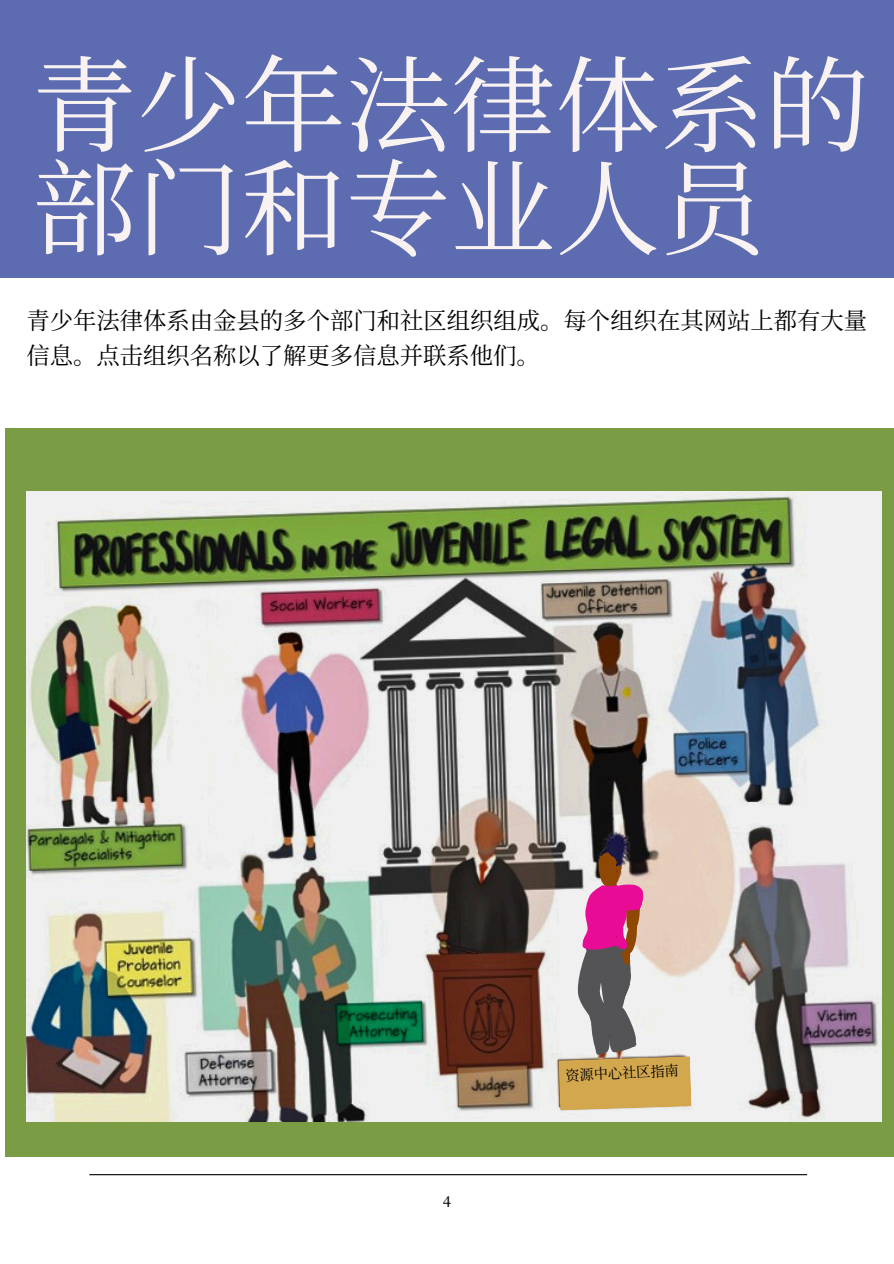
<style>
.page{position:relative;width:894px;height:1264px;background:#fff}
.page>*{position:absolute;margin:0;border:0;box-sizing:border-box;transform-origin:0 0}
.t1{font:104.55px/103.4px "Source Han Serif SC";color:#f8f3f2}
.t2{font:23.4px/34.8px "Source Han Serif SC";color:#000001}
.t3{font:500 15px "Source Han Serif SC";color:#000001}
.t4{font:14.25px "Source Han Serif SC";color:#000}
</style>
<div class="page">
<div style="left:0;top:0;width:893px;height:278px;background:#5d6cb0"></div>
<hr style="left:89px;top:1174px;width:718px;height:1px;background:#000001">
<div style="left:5px;top:428px;width:888px;height:729px;background:#7a9c45"></div>
<img style="left:26px;top:491px;width:855px;height:630px">
<img style="left:559px;top:825px;width:124px;height:27px">
<svg style="left:558px;top:852px;width:133px;height:258px;background:#c7a69b"></svg>
<h2 class="t1" style="left:32px;top:47px;width:838px">青少年法律体系的部门和专业人员</h2>
<h1 class="t2" style="left:26px;top:301px;width:842px">青少年法律体系由金县的多个部门和社区组织组成。每个组织在其网站上都有大量信息。点击组织名称以了解更多信息并联系他们。</h1>
<p class="t3" style="left:442px;top:1189px;width:9px">4</p>
<p class="t4" style="left:564px;top:1064px;width:115px;rotate:-3deg">资源中心社区指南</p>
</div>
